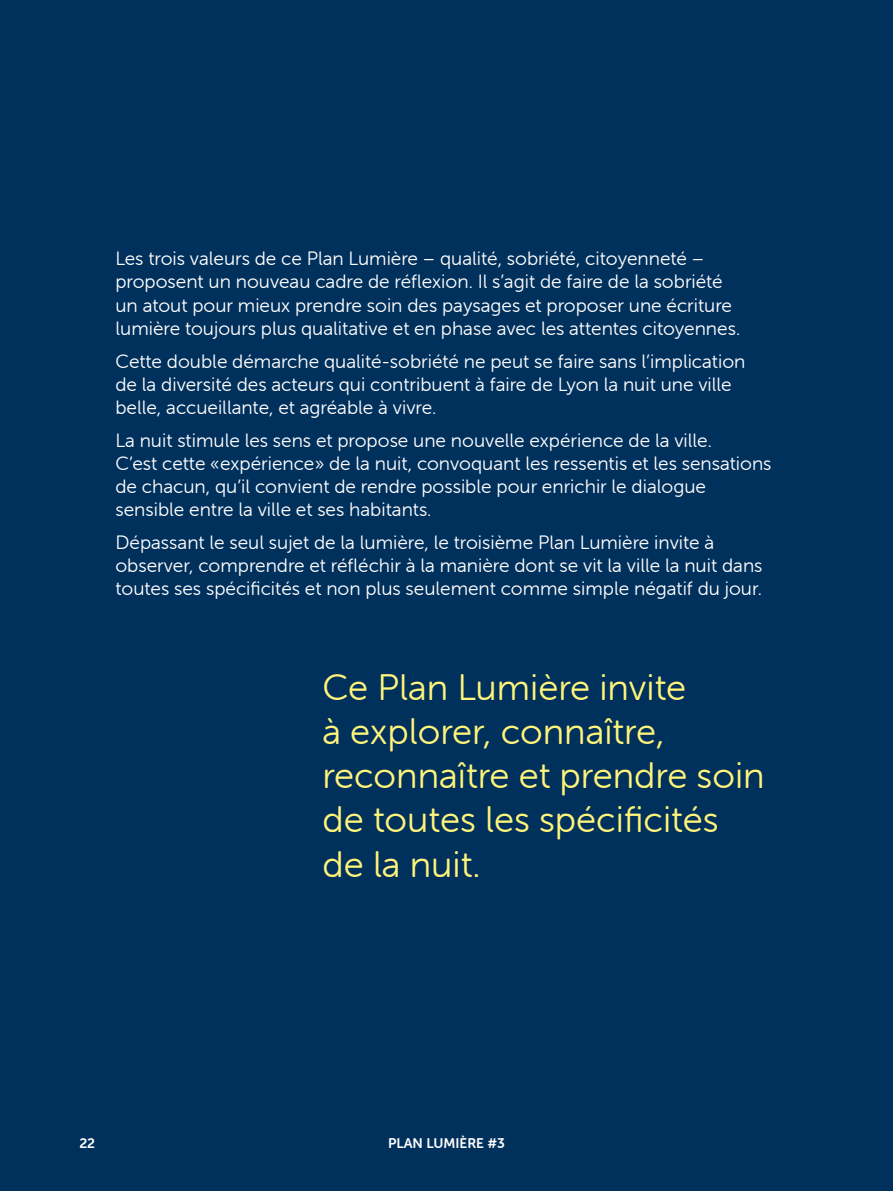
<style>
.page{position:relative;width:893px;height:1191px;background:#00305c}
.page>*{position:absolute;margin:0;border:0;box-sizing:border-box;transform-origin:0 0}
.t1{font:36.75px/44.1px "Museo Sans Rounded 300";color:#fff57a}
.t2{font:19.25px/23.1px "Museo Sans Rounded 300";color:#fff}
.t3{font:14px "Museo Sans Rounded 700";color:#fff}
</style>
<div class="page">
<p class="t2" style="left:115px;top:247px;width:626px">Les trois valeurs de ce Plan Lumière – qualité, sobriété, citoyenneté – proposent un nouveau cadre de réflexion. Il s’agit de faire de la sobriété un atout pour mieux prendre soin des paysages et proposer une écriture lumière toujours plus qualitative et en phase avec les attentes citoyennes.</p>
<p class="t2" style="left:115px;top:350px;width:631px">Cette double démarche qualité-sobriété ne peut se faire sans l’implication de la diversité des acteurs qui contribuent à faire de Lyon la nuit une ville belle, accueillante, et agréable à vivre.</p>
<p class="t2" style="left:115px;top:429px;width:658px">La nuit stimule les sens et propose une nouvelle expérience de la ville.<br>C’est cette « expérience » de la nuit, convoquant les ressentis et les sensations de chacun, qu’il convient de rendre possible pour enrichir le dialogue sensible entre la ville et ses habitants.</p>
<p class="t2" style="left:115px;top:531px;width:649px">Dépassant le seul sujet de la lumière, le troisième Plan Lumière invite à observer, comprendre et réfléchir à la manière dont se vit la ville la nuit dans toutes ses spécificités et non plus seulement comme simple négatif du jour.</p>
<h1 class="t1" style="left:322px;top:666px;width:444px">Ce Plan Lumière invite<br>à explorer, connaître, reconnaître et prendre soin de toutes les spécificités de la nuit.</h1>
<p class="t3" style="left:79px;top:1135px;width:17px">22</p>
<p class="t3" style="left:388px;top:1135px;width:118px">PLAN LUMIÈRE #3</p>
</div>
